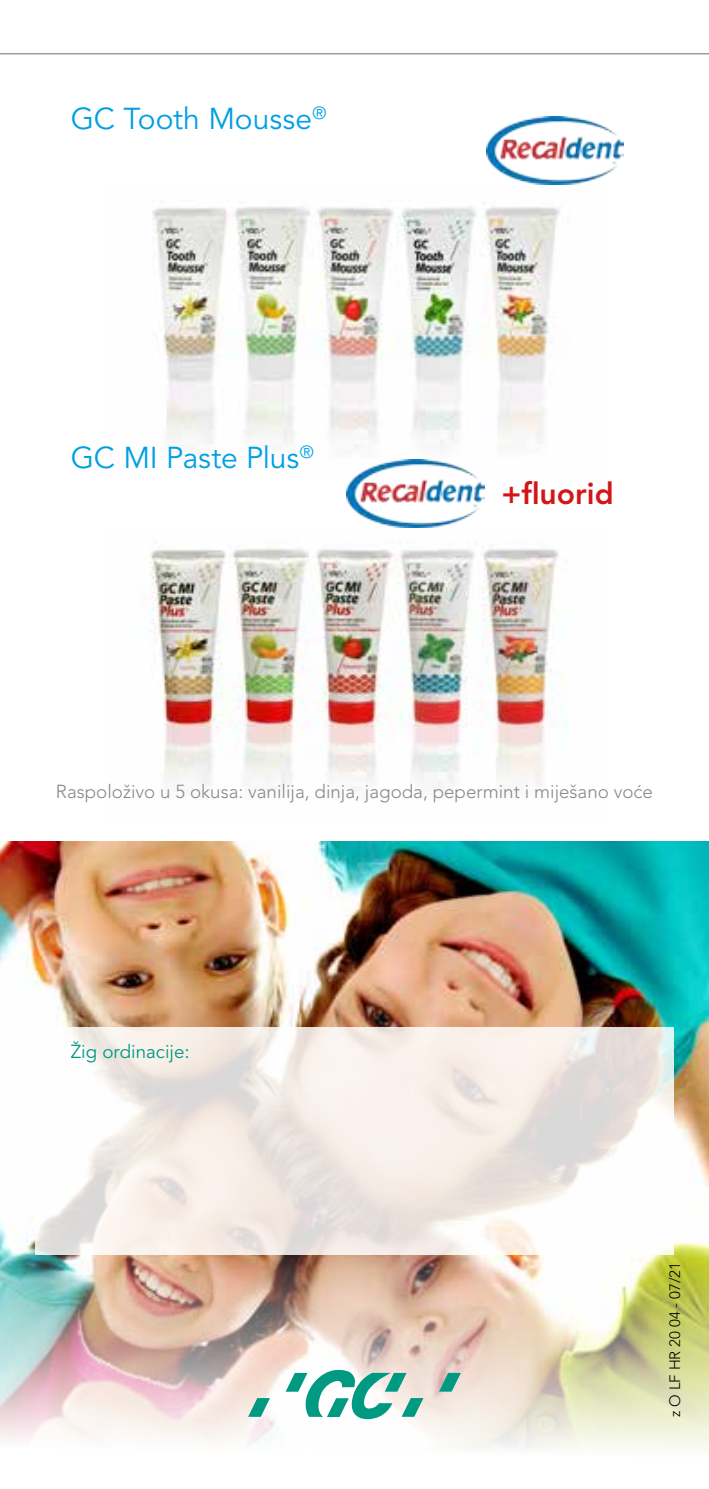
<style>
.page{position:relative;width:709px;height:1489px;background:#fff}
.page>*{position:absolute;margin:0;border:0;box-sizing:border-box;transform-origin:0 0}
.t1{font:30px "Avenir";letter-spacing:-.005em;color:#009fe3}
.t2{font:800 30px "Avenir";color:#d31517}
.t3{font:300 18.75px "Avenir";color:#878787}
.t4{font:18.75px "Avenir";color:#009982}
.t5{font:300 15px "Avenir";color:#000}
</style>
<div class="page">
<img style="left:0;top:841px;width:709px;height:388px">
<img style="left:0;top:1229px;width:709px;height:221px">
<svg style="left:439px;top:1372px;width:22px;height:19px"></svg>
<svg style="left:285px;top:1369px;width:138px;height:49px"></svg>
<svg style="left:248px;top:1397px;width:22px;height:19px"></svg>
<svg style="left:35px;top:1027px;width:638px;height:227px"></svg>
<svg style="left:0;top:53px;width:709px;height:104px"></svg>
<img style="left:150px;top:527px;width:418px;height:262px">
<img style="left:152px;top:203px;width:408px;height:244px">
<img style="left:486px;top:117px;width:137px;height:68px">
<img style="left:347px;top:459px;width:137px;height:68px">
<h1 class="t1" style="left:71px;top:102px;width:257px">GC Tooth Mousse<sup>®</sup></h1>
<h1 class="t1" style="left:71px;top:440px;width:244px">GC MI Paste Plus<sup>®</sup></h1>
<h1 class="t2" style="left:501px;top:475px;width:114px">+fluorid</h1>
<p class="t3" style="left:56px;top:780px;width:598px">Raspoloživo u 5 okusa: vanilija, dinja, jagoda, pepermint i miješano voÊe</p>
<p class="t4" style="left:71px;top:1041px;width:120px">Žig ordinacije:</p>
<p class="t5" style="left:666px;top:1416px;width:156px;rotate:-90deg">z O LF HR 20 04 - 07/21</p>
</div>
